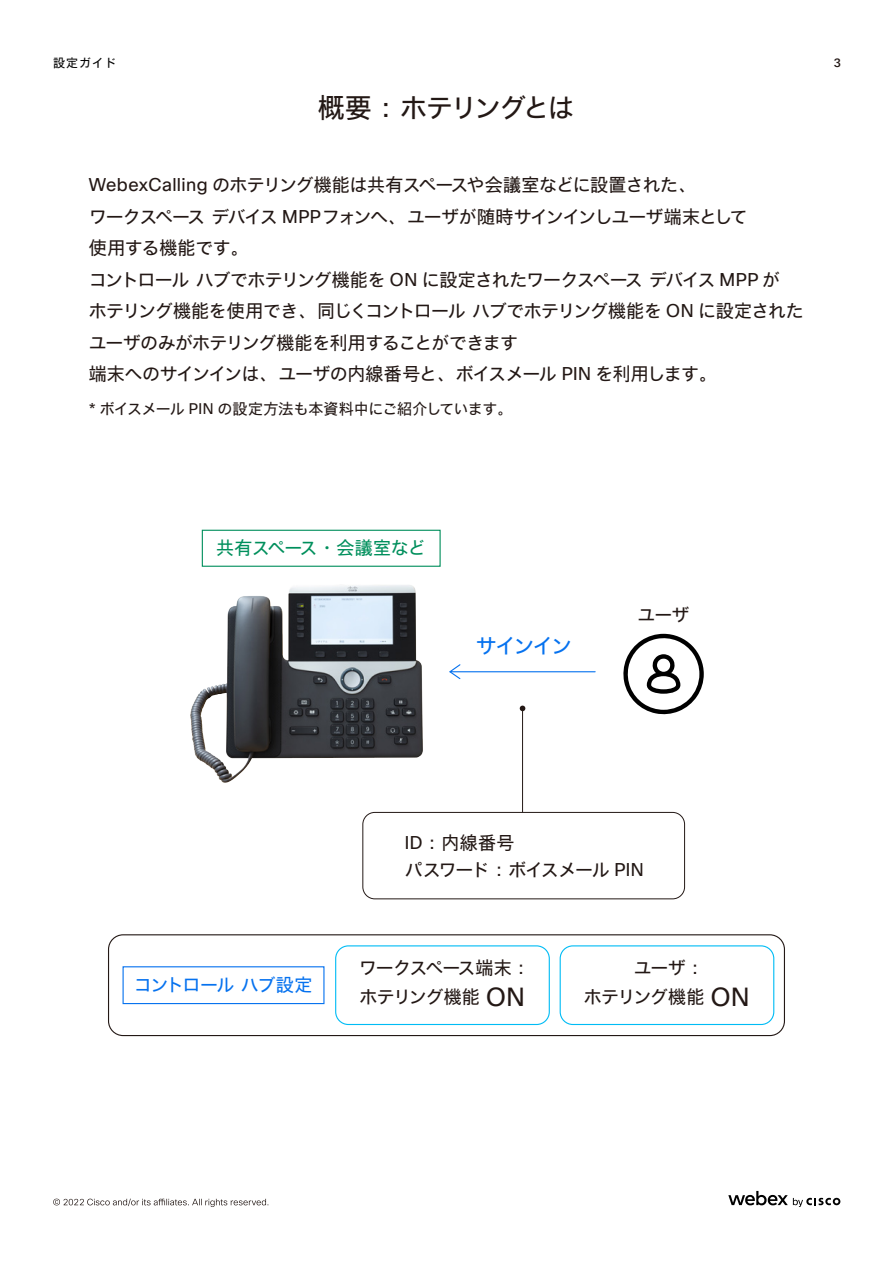
<style>
.page{position:relative;width:893px;height:1263px;background:#fff}
.page>*{position:absolute;margin:0;border:0;box-sizing:border-box;transform-origin:0 0}
.t1{font:27px "Cisco Sans JPN";letter-spacing:-.095em;color:#231815}
.t2{font:21px "Cisco Sans JPN";letter-spacing:-.105em;color:#0672ef}
.t3{font:18px/31.5px "Cisco Sans JPN";letter-spacing:-.04em;color:#231815}
.t4{font:18px "Cisco Sans JPN";letter-spacing:-.055em;color:#008f5c}
.t5{font:18px "Cisco Sans JPN";letter-spacing:-.07em;color:#0672ef}
.t6{font:15px "Cisco Sans JPN";letter-spacing:-.02em;color:#231815}
.t7{font:12px "Cisco Sans JPN";letter-spacing:.075em;color:#000}
.t8{font:500 12px "Cisco Sans TT";color:#231815}
.s1{font-size:25.5px}
</style>
<div class="page">
<div style="left:123px;top:966px;width:201px;height:38px;border:1px solid #0672ef"></div>
<div style="left:108px;top:934px;width:677px;height:102px;border:1px solid #231815;border-radius:15px"></div>
<div style="left:335px;top:945px;width:215px;height:80px;border:1px solid #00bcf5;border-radius:13px"></div>
<div style="left:560px;top:945px;width:214px;height:80px;border:1px solid #00bcf5;border-radius:13px"></div>
<img style="left:190px;top:554px;width:352px;height:259px">
<div style="left:202px;top:530px;width:239px;height:37px;border:1px solid #008f5c"></div>
<div style="left:362px;top:812px;width:323px;height:87px;border:1px solid #231815;border-radius:12px"></div>
<hr style="left:522px;top:708px;width:1px;height:104px;background:#231815">
<svg style="left:520px;top:705px;width:5px;height:6px"></svg>
<svg style="left:446px;top:663px;width:150px;height:17px"></svg>
<svg style="left:623px;top:634px;width:81px;height:81px"></svg>
<svg style="left:728px;top:1191px;width:112px;height:16px"></svg>
<svg style="left:53px;top:1199px;width:215px;height:8px"></svg>
<p class="t7" style="left:53px;top:54px;width:65px">設定ガイド</p>
<p class="t8" style="left:834px;top:55px;width:9px">3</p>
<h1 class="t1" style="left:318px;top:89px;width:258px">概要：ホテリングとは</h1>
<p class="t3" style="left:89px;top:169px;width:716px">WebexCalling のホテリング機能は共有スペースや会議室などに設置された、<br>ワークスペース デバイス MPPフォンへ、ユーザが随時サインインしユーザ端末として<br>使用する機能です。<br>コントロール ハブでホテリング機能を ON に設定されたワークスペース デバイス MPP が<br>ホテリング機能を使用でき、同じくコントロール ハブでホテリング機能を ON に設定されたユーザのみがホテリング機能を利用することができます<br>端末へのサインインは、ユーザの内線番号と、ボイスメール PIN を利用します。</p>
<p class="t6" style="left:89px;top:398px;width:426px">* ボイスメール PIN の設定方法も本資料中にご紹介しています。</p>
<p class="t4" style="left:216px;top:535px;width:211px">共有スペース・会議室など</p>
<p class="t2" style="left:476px;top:631px;width:98px">サインイン</p>
<p class="t3" style="left:638px;top:599px;width:54px">ユーザ</p>
<p class="t5" style="left:134px;top:972px;width:180px">コントロール ハブ設定</p>
<p class="t3" style="left:405px;top:829px;width:240px;line-height:27px">ID：内線番号<br>パスワード：ボイスメール PIN</p>
<p class="t3" style="left:359px;top:953px;width:173px;line-height:28.8px">ワークスペース端末：ホテリング機能 <span class="s1">ON</span></p>
<p class="t3" style="left:584px;top:953px;width:167px;line-height:28.8px;text-align:center">ユーザ：<br>ホテリング機能 <span class="s1">ON</span></p>
</div>
